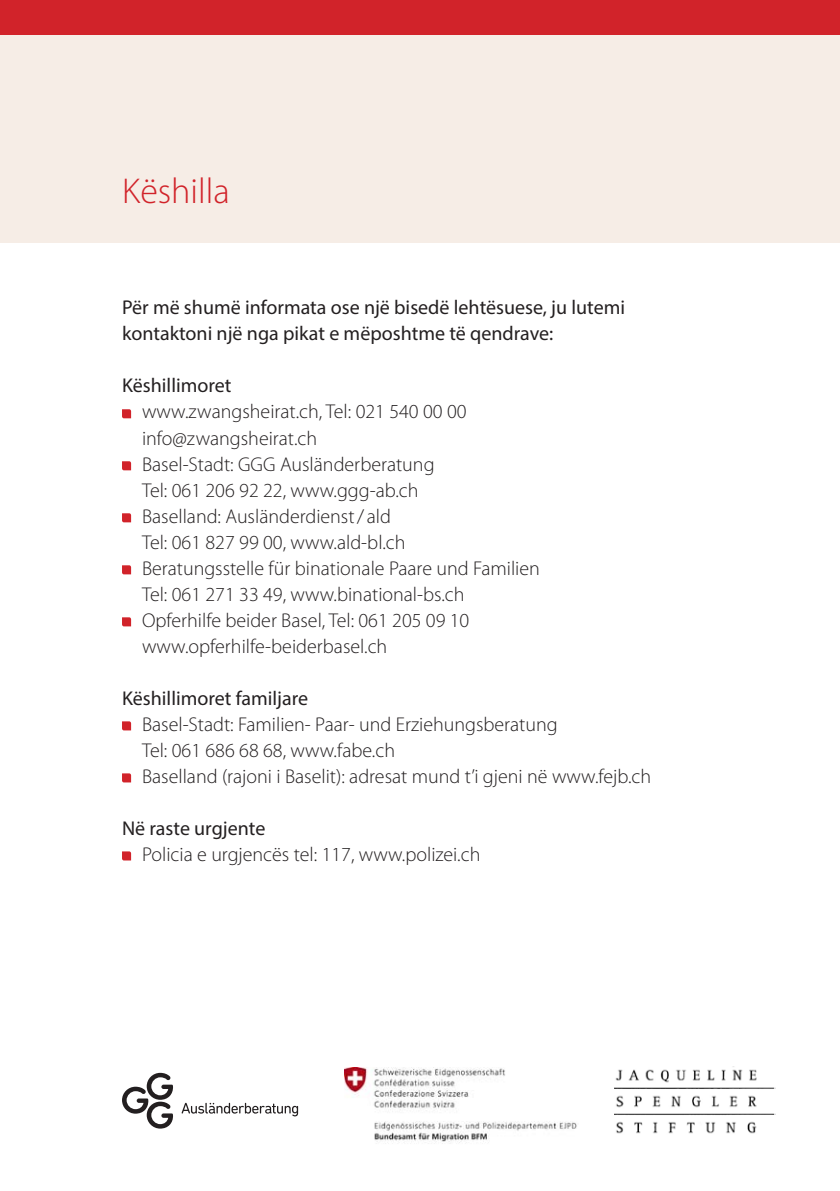
<style>
.page{position:relative;width:840px;height:1191px;background:#fff}
.page>*{position:absolute;margin:0;border:0;box-sizing:border-box;transform-origin:0 0}
.Haupttitel{font:300 36px "Myriad Pro";color:#d1232a}
.Grundtext{font:300 20px "Myriad Pro";color:#231f20}
.Grundtext-2{font:20px "Myriad Pro";color:#231f20}
</style>
<div class="page">
<img style="left:614px;top:1066px;width:161px;height:68px">
<svg style="left:122px;top:409px;width:9px;height:9px"></svg>
<svg style="left:122px;top:461px;width:9px;height:9px"></svg>
<svg style="left:122px;top:513px;width:9px;height:9px"></svg>
<svg style="left:122px;top:565px;width:9px;height:9px"></svg>
<svg style="left:122px;top:617px;width:9px;height:9px"></svg>
<svg style="left:122px;top:721px;width:9px;height:9px"></svg>
<svg style="left:122px;top:773px;width:9px;height:9px"></svg>
<svg style="left:122px;top:851px;width:9px;height:9px"></svg>
<div style="left:0;top:9px;width:839px;height:234px;background:#f6ede6"></div>
<svg style="left:181px;top:1102px;width:117px;height:14px"></svg>
<svg style="left:122px;top:1072px;width:51px;height:56px"></svg>
<img style="left:344px;top:1067px;width:233px;height:77px">
<div style="left:0;top:0;width:839px;height:34px;background:#d1232a"></div>
<p class="Haupttitel" style="left:122px;top:171px;width:109px">Këshilla</p>
<p class="Grundtext-2" style="left:122px;top:295px;width:504px">Për më shumë informata ose një bisedë lehtësuese, ju lutemi</p>
<p class="Grundtext-2" style="left:122px;top:321px;width:432px">kontaktoni një nga pikat e mëposhtme të qendrave:</p>
<p class="Grundtext-2" style="left:122px;top:373px;width:111px">Këshillimoret</p>
<p class="Grundtext" style="left:142px;top:401px;width:326px">www.zwangsheirat.ch, Tel: 021 540 00 00</p>
<p class="Grundtext" style="left:142px;top:427px;width:177px">info@zwangsheirat.ch</p>
<p class="Grundtext" style="left:142px;top:453px;width:294px">Basel-Stadt: GGG Ausländerberatung</p>
<p class="Grundtext" style="left:142px;top:479px;width:278px">Tel: 061 206 92 22, www.ggg-ab.ch</p>
<p class="Grundtext" style="left:142px;top:505px;width:250px">Baselland: Ausländerdienst/ ald</p>
<p class="Grundtext" style="left:142px;top:531px;width:265px">Tel: 061 827 99 00, www.ald-bl.ch</p>
<p class="Grundtext" style="left:142px;top:557px;width:399px">Beratungsstelle für binationale Paare und Familien</p>
<p class="Grundtext" style="left:142px;top:583px;width:324px">Tel: 061 271 33 49, www.binational-bs.ch</p>
<p class="Grundtext" style="left:142px;top:609px;width:328px">Opferhilfe beider Basel, Tel: 061 205 09 10</p>
<p class="Grundtext" style="left:142px;top:635px;width:247px">www.opferhilfe-beiderbasel.ch</p>
<p class="Grundtext-2" style="left:122px;top:685px;width:187px">Këshillimoret familjare</p>
<p class="Grundtext" style="left:142px;top:713px;width:417px">Basel-Stadt: Familien- Paar- und Erziehungsberatung</p>
<p class="Grundtext" style="left:142px;top:739px;width:254px">Tel: 061 686 68 68, www.fabe.ch</p>
<p class="Grundtext" style="left:142px;top:765px;width:510px">Baselland (rajoni i Baselit): adresat mund t’i gjeni në www.fejb.ch</p>
<p class="Grundtext-2" style="left:122px;top:815px;width:145px">Në raste urgjente</p>
<p class="Grundtext" style="left:142px;top:843px;width:340px">Policia e urgjencës tel: 117, www.polizei.ch</p>
</div>
